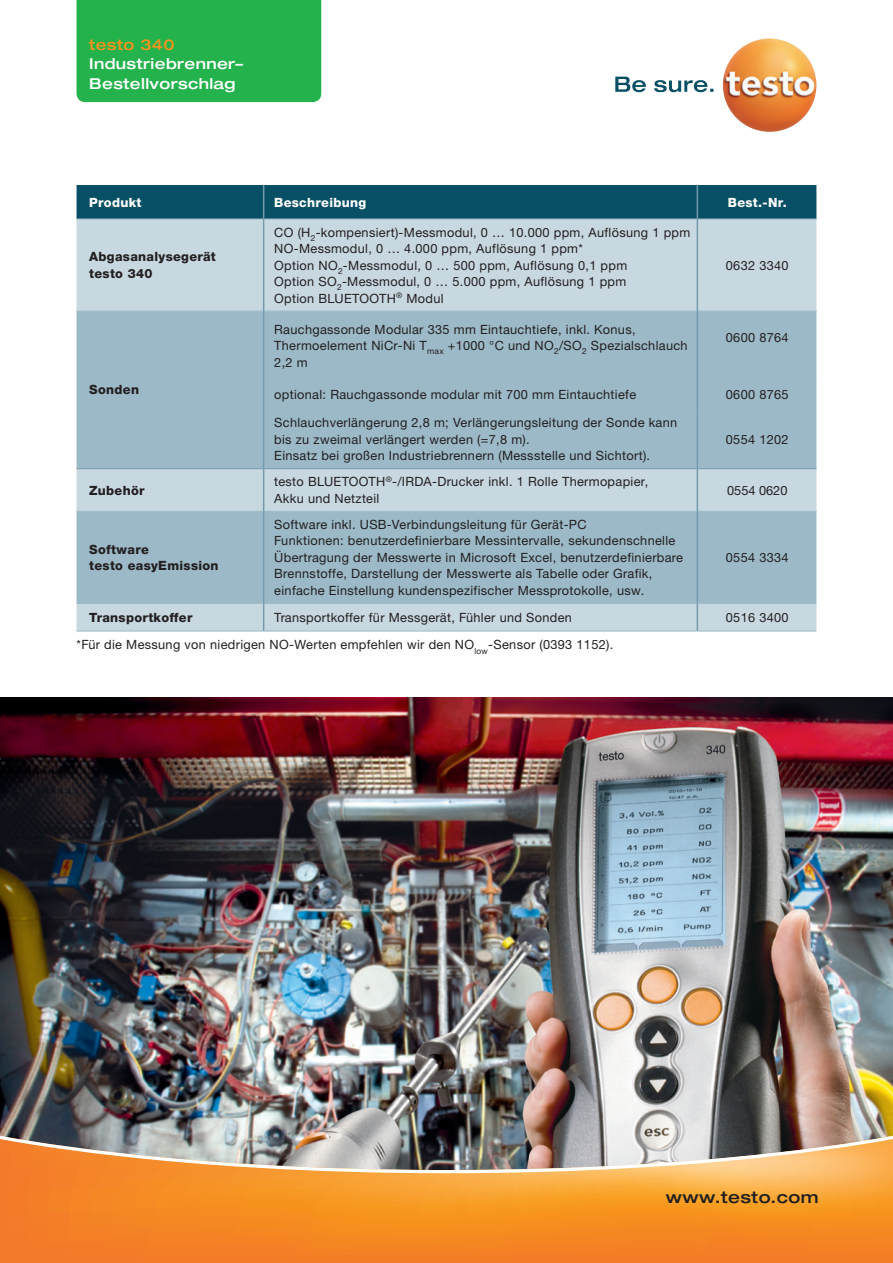
<style>
.page{position:relative;width:893px;height:1263px;background:#fff}
.page>*{position:absolute;margin:0;border:0;box-sizing:border-box;transform-origin:0 0}
.t1{font:500 expanded 16.5px "Helvetica Neue LTW1 G";letter-spacing:.025em;color:#231f20}
.t2{font:500 expanded 15px/19.5px "Helvetica Neue LTW1 G";letter-spacing:.025em;color:#fff}
.t3{font:500 expanded 15px "Helvetica Neue LTW1 G";letter-spacing:.025em;color:#f7931d}
.t4{font:12.75px/16.5px "Helvetica Neue LTW1 G";letter-spacing:.025em;color:#231f20}
.t5{font:800 12.75px/16.5px "Helvetica Neue LTW1 G";letter-spacing:.025em;color:#231f20}
.t6{font:800 12.75px "Helvetica Neue LTW1 G";letter-spacing:.025em;color:#fff}
.t7{font:12.75px "Helvetica Neue LTW1 G";color:#231f20}
</style>
<div class="page">
<img style="left:0;top:697px;width:893px;height:434px">
<svg style="left:0;top:1131px;width:893px;height:132px;background:#e29548"></svg>
<div style="left:77px;top:0;width:244px;height:102px;background:#23b24b"></div>
<svg style="left:615px;top:77px;width:98px;height:15px"></svg>
<img style="left:723px;top:38px;width:93px;height:94px;border-radius:47px">
<div style="left:77px;top:185px;width:739px;height:34px;background:#074f64"></div>
<div style="left:77px;top:220px;width:739px;height:411px;background:#c8d8e1"></div>
<svg style="left:77px;top:312px;width:739px;height:291px;background:#a4becb"></svg>
<div style="left:264px;top:381px;width:552px;height:87px;background:#9cb9c7"></div>
<hr style="left:77px;top:219px;width:186px;height:1px;background:#9cb9c7">
<hr style="left:264px;top:219px;width:433px;height:1px;background:#9cb9c7">
<hr style="left:698px;top:219px;width:118px;height:1px;background:#9cb9c7">
<hr style="left:264px;top:311px;width:433px;height:1px;background:#9cb9c7">
<hr style="left:698px;top:311px;width:118px;height:1px;background:#9cb9c7">
<hr style="left:264px;top:380px;width:433px;height:1px;background:#9cb9c7">
<hr style="left:698px;top:380px;width:118px;height:1px;background:#9cb9c7">
<hr style="left:77px;top:511px;width:186px;height:1px;background:#9cb9c7">
<hr style="left:264px;top:511px;width:433px;height:1px;background:#9cb9c7">
<hr style="left:698px;top:511px;width:118px;height:1px;background:#9cb9c7">
<hr style="left:77px;top:603px;width:186px;height:1px;background:#9cb9c7">
<hr style="left:264px;top:603px;width:433px;height:1px;background:#9cb9c7">
<hr style="left:698px;top:603px;width:118px;height:1px;background:#9cb9c7">
<hr style="left:77px;top:631px;width:187px;height:1px;background:#9cb9c7">
<hr style="left:264px;top:631px;width:433px;height:1px;background:#9cb9c7">
<hr style="left:697px;top:631px;width:119px;height:1px;background:#9cb9c7">
<hr style="left:77px;top:311px;width:186px;height:1px;background:#9cb9c7">
<hr style="left:263px;top:185px;width:1px;height:34px;background:#749bad">
<hr style="left:697px;top:185px;width:1px;height:34px;background:#749bad">
<hr style="left:263px;top:219px;width:1px;height:92px;background:#749bad">
<hr style="left:697px;top:219px;width:1px;height:92px;background:#749bad">
<hr style="left:263px;top:311px;width:1px;height:69px;background:#749bad">
<hr style="left:697px;top:311px;width:1px;height:69px;background:#749bad">
<hr style="left:263px;top:380px;width:1px;height:30px;background:#749bad">
<hr style="left:697px;top:380px;width:1px;height:30px;background:#749bad">
<hr style="left:263px;top:410px;width:1px;height:58px;background:#749bad">
<hr style="left:697px;top:410px;width:1px;height:58px;background:#749bad">
<hr style="left:77px;top:468px;width:187px;height:1px;background:#749bad">
<hr style="left:263px;top:469px;width:1px;height:42px;background:#749bad">
<hr style="left:264px;top:468px;width:433px;height:1px;background:#749bad">
<hr style="left:697px;top:469px;width:1px;height:42px;background:#749bad">
<hr style="left:697px;top:468px;width:119px;height:1px;background:#749bad">
<hr style="left:263px;top:511px;width:1px;height:92px;background:#749bad">
<hr style="left:697px;top:511px;width:1px;height:92px;background:#749bad">
<svg style="left:263px;top:603px;width:1px;height:28px"></svg>
<svg style="left:697px;top:603px;width:1px;height:28px"></svg>
<p class="t3" style="left:89px;top:35px;width:87px">testo 340</p>
<p class="t2" style="left:89px;top:54px;width:155px">Industriebrenner–<br>Bestellvorschlag</p>
<p class="t6" style="left:89px;top:194px;width:54px">Produkt</p>
<p class="t6" style="left:274px;top:194px;width:94px">Beschreibung</p>
<p class="t6" style="left:728px;top:194px;width:60px">Best.-Nr.</p>
<p class="t5" style="left:89px;top:249px;width:128px">Abgasanalysegerät testo 340</p>
<p class="t5" style="left:89px;top:382px;width:51px">Sonden</p>
<p class="t4" style="left:274px;top:224px;width:418px">CO (H<sub>2</sub>-kompensiert)-Messmodul, 0 … 10.000 ppm, Auflösung 1 ppm NO-Messmodul, 0 … 4.000 ppm, Auflösung 1 ppm*<br>Option NO<sub>2</sub>-Messmodul, 0 … 500 ppm, Auflösung 0,1 ppm<br>Option SO<sub>2</sub>-Messmodul, 0 … 5.000 ppm, Auflösung 1 ppm<br>Option BLUETOOTH<sup>®</sup> Modul</p>
<p class="t4" style="left:726px;top:257px;width:64px">0632 3340</p>
<p class="t4" style="left:274px;top:321px;width:415px">Rauchgassonde Modular 335 mm Eintauchtiefe, inkl. Konus,<br>Thermoelement NiCr-Ni T<sub>max</sub> +1000 °C und NO<sub>2</sub>/SO<sub>2</sub> Spezialschlauch<br>2,2 m</p>
<p class="t4" style="left:726px;top:329px;width:64px">0600 8764</p>
<p class="t4" style="left:274px;top:386px;width:363px">optional: Rauchgassonde modular mit 700 mm Eintauchtiefe</p>
<p class="t4" style="left:726px;top:386px;width:64px">0600 8765</p>
<p class="t4" style="left:274px;top:414px;width:405px">Schlauchverlängerung 2,8 m; Verlängerungsleitung der Sonde kann bis zu zweimal verlängert werden (=7,8 m).<br>Einsatz bei großen Industriebrennern (Messstelle und Sichtort).</p>
<p class="t4" style="left:726px;top:431px;width:64px">0554 1202</p>
<p class="t5" style="left:89px;top:482px;width:57px">Zubehör</p>
<p class="t4" style="left:274px;top:473px;width:376px">testo BLUETOOTH<sup>®</sup>-/IRDA-Drucker inkl. 1 Rolle Thermopapier,<br>Akku und Netzteil</p>
<p class="t7" style="left:727px;top:482px;width:62px">0554 0620</p>
<p class="t5" style="left:89px;top:541px;width:131px">Software<br>testo easyEmission</p>
<p class="t4" style="left:274px;top:516px;width:410px">Software inkl. USB-Verbindungsleitung für Gerät-PC<br>Funktionen: benutzerdefinierbare Messintervalle, sekundenschnelle Übertragung der Messwerte in Microsoft Excel, benutzerdefinierbare Brennstoffe, Darstellung der Messwerte als Tabelle oder Grafik, einfache Einstellung kundenspezifischer Messprotokolle, usw.</p>
<p class="t4" style="left:726px;top:549px;width:64px">0554 3334</p>
<p class="t5" style="left:89px;top:609px;width:105px">Transportkoffer</p>
<p class="t4" style="left:274px;top:609px;width:299px">Transportkoffer für Messgerät, Fühler und Sonden</p>
<p class="t4" style="left:726px;top:609px;width:64px">0516 3400</p>
<p class="t4" style="left:77px;top:636px;width:538px">*Für die Messung von niedrigen NO-Werten empfehlen wir den NO<sub>low</sub>-Sensor (0393 1152).</p>
<p class="t1" style="left:666px;top:1187px;width:154px">www.testo.com</p>
</div>
